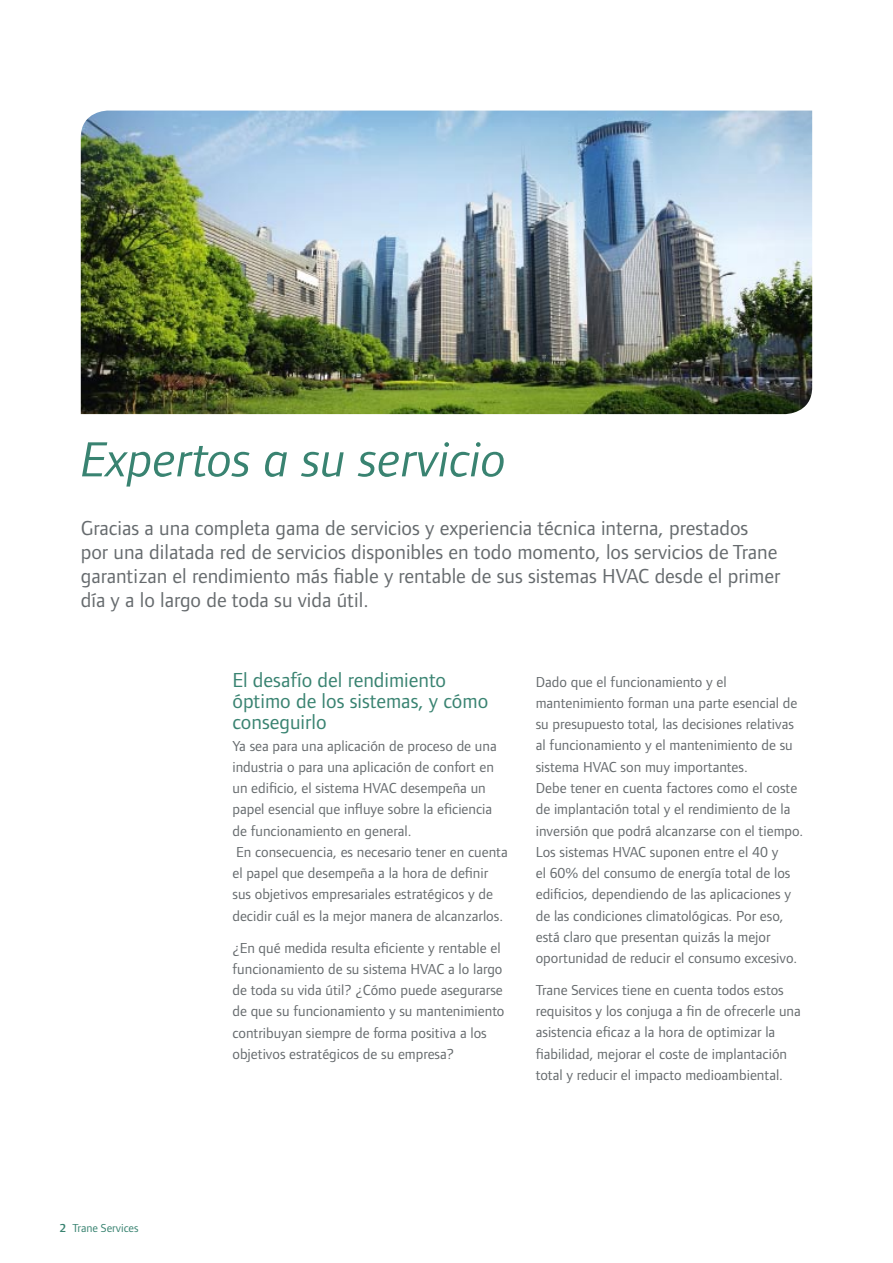
<style>
.page{position:relative;width:893px;height:1263px;background:#fff}
.page>*{position:absolute;margin:0;border:0;box-sizing:border-box;transform-origin:0 0}
.t1{font:italic 51px "Foundry Form Sans";color:#398371}
.t2{font:21px/24px "Foundry Form Sans";color:#666b6e}
.t3{font:21px/21.3px "Foundry Form Sans";color:#398371}
.t4{font:15px/21.3px "Foundry Form Sans";color:#666b6e}
.t5{font:12px "Foundry Form Sans";color:#398371}
.s1{font-weight:600}
</style>
<div class="page">
<img style="left:81px;top:111px;width:731px;height:303px">
<h1 class="t1" style="left:81px;top:431px;width:427px">Expertos a su servicio</h1>
<p class="t2" style="left:81px;top:516px;width:701px">Gracias a una completa gama de servicios y experiencia técnica interna, prestados por una dilatada red de servicios disponibles en todo momento, los servicios de Trane garantizan el rendimiento más fiable y rentable de sus sistemas HVAC desde el primer día y a lo largo de toda su vida útil.</p>
<p class="t5" style="left:60px;top:1220px;width:81px"><span class="s1">2</span> Trane Services</p>
<h2 class="t3" style="left:232px;top:669px;width:257px">El desafío del rendimiento óptimo de los sistemas, y cómo conseguirlo</h2>
<p class="t4" style="left:232px;top:735px;width:277px">Ya sea para una aplicación de proceso de una industria o para una aplicación de confort en un edificio, el sistema HVAC desempeña un papel esencial que influye sobre la eficiencia de funcionamiento en general.<br>En consecuencia, es necesario tener en cuenta el papel que desempeña a la hora de definir sus objetivos empresariales estratégicos y de decidir cuál es la mejor manera de alcanzarlos.</p>
<p class="t4" style="left:232px;top:937px;width:274px">¿En qué medida resulta eficiente y rentable el funcionamiento de su sistema HVAC a lo largo de toda su vida útil? ¿Cómo puede asegurarse de que su funcionamiento y su mantenimiento contribuyan siempre de forma positiva a los objetivos estratégicos de su empresa?</p>
<p class="t4" style="left:536px;top:671px;width:269px">Dado que el funcionamiento y el mantenimiento forman una parte esencial de su presupuesto total, las decisiones relativas al funcionamiento y el mantenimiento de su sistema HVAC son muy importantes.<br>Debe tener en cuenta factores como el coste de implantación total y el rendimiento de la inversión que podrá alcanzarse con el tiempo.<br>Los sistemas HVAC suponen entre el 40 y<br>el 60% del consumo de energía total de los edificios, dependiendo de las aplicaciones y de las condiciones climatológicas. Por eso, está claro que presentan quizás la mejor oportunidad de reducir el consumo excesivo.</p>
<p class="t4" style="left:536px;top:979px;width:267px">Trane Services tiene en cuenta todos estos requisitos y los conjuga a fin de ofrecerle una asistencia eficaz a la hora de optimizar la fiabilidad, mejorar el coste de implantación total y reducir el impacto medioambiental.</p>
</div>
